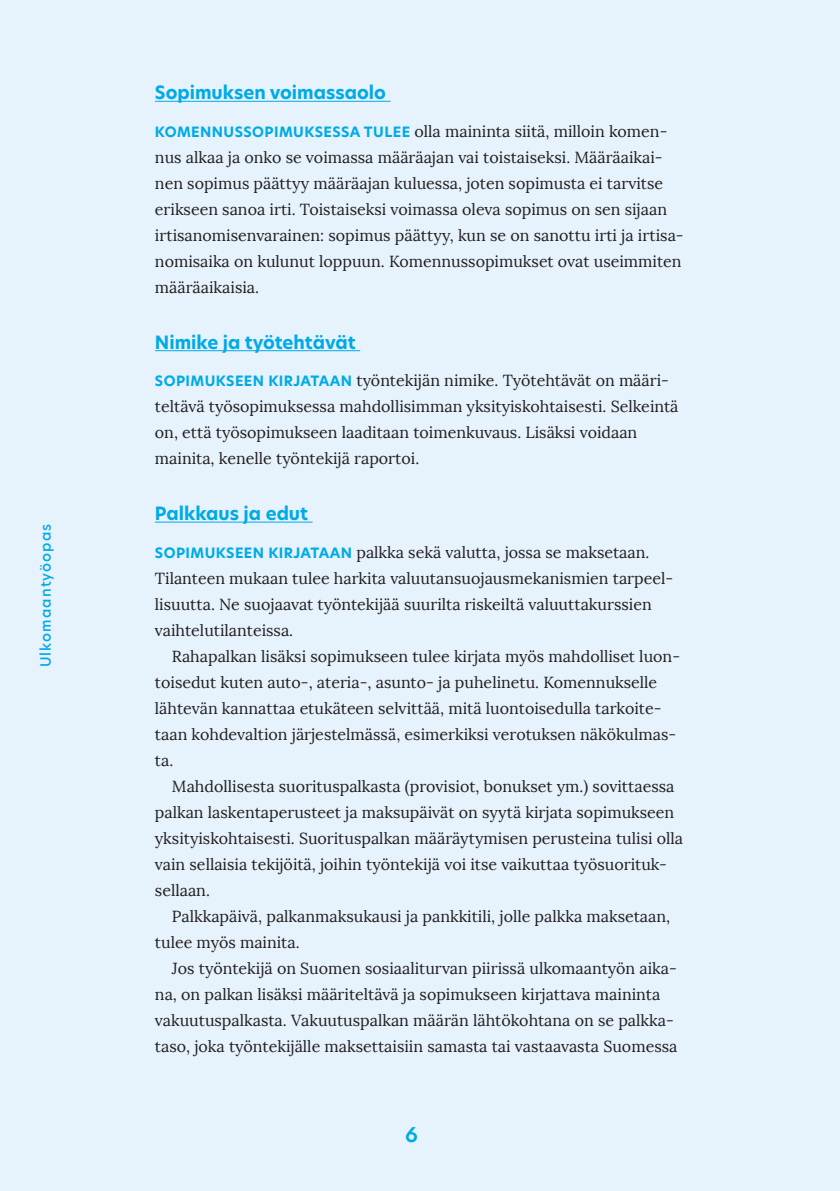
<style>
.page{position:relative;width:840px;height:1191px;background:#fff}
.page>*{position:absolute;margin:0;border:0;box-sizing:border-box;transform-origin:0 0}
.t1{font:600 20px "Hero New";color:#00aae7}
.t2{font:700 18px "Hero New";color:#00aae7}
.leipä_-_sisennettty{font:16px/26px "Lora";color:#231f20}
.Leipä_-_eka{font:16px/26px "Lora";color:#231f20}
.t3{font:500 14px "Hero New";letter-spacing:.08em;color:#00aae7}
.s1{font-family:"Hero New";font-weight:700;font-size:14px;color:#00aae7}
</style>
<div class="page">
<div style="left:0;top:0;width:839px;height:1191px;background:#e6f3fc"></div>
<hr style="left:155px;top:101px;width:235px;height:1px;background:#00aae7">
<hr style="left:155px;top:350px;width:205px;height:1px;background:#00aae7">
<hr style="left:155px;top:521px;width:157px;height:1px;background:#00aae7">
<p class="t3" style="left:36px;top:667px;width:145px;rotate:-90deg">Ulkomaantyöopas</p>
<p class="t2" style="left:155px;top:81px;width:232px">Sopimuksen voimassaolo</p>
<p class="Leipä_-_eka" style="left:155px;top:118px;width:530px"><span class="s1">KOMENNUSSOPIMUKSESSA TULEE</span> olla maininta siitä, milloin komen&shy;nus alkaa ja onko se voimassa määräajan vai toistaiseksi. Määräaikai&shy;nen sopimus päättyy määräajan kuluessa, joten sopimusta ei tarvitse erikseen sanoa irti. Toistaiseksi voimassa oleva sopimus on sen sijaan irtisanomisenvarainen: sopimus päättyy, kun se on sanottu irti ja irtisa&shy;nomisaika on kulunut loppuun. Komennussopimukset ovat useimmiten määräaikaisia.</p>
<p class="t2" style="left:155px;top:330px;width:202px">Nimike ja työtehtävät</p>
<p class="Leipä_-_eka" style="left:155px;top:368px;width:525px"><span class="s1">SOPIMUKSEEN KIRJATAAN</span> työntekijän nimike. Työtehtävät on määri&shy;teltävä työsopimuksessa mahdollisimman yksityiskohtaisesti. Selkeintä on, että työsopimukseen laaditaan toimenkuvaus. Lisäksi voidaan mainita, kenelle työntekijä raportoi.</p>
<p class="t2" style="left:155px;top:501px;width:155px">Palkkaus ja edut</p>
<p class="Leipä_-_eka" style="left:155px;top:539px;width:519px"><span class="s1">SOPIMUKSEEN KIRJATAAN</span> palkka sekä valutta, jossa se maksetaan.<br>Tilanteen mukaan tulee harkita valuutansuojausmekanismien tarpeel&shy;lisuutta. Ne suojaavat työntekijää suurilta riskeiltä valuuttakurssien vaihtelutilanteissa.</p>
<p class="leipä_-_sisennettty" style="left:155px;top:643px;width:526px;text-indent:17px">Rahapalkan lisäksi sopimukseen tulee kirjata myös mahdolliset luon&shy;toisedut kuten auto-, ateria-, asunto- ja puhelinetu. Komennukselle lähtevän kannattaa etukäteen selvittää, mitä luontoisedulla tarkoite&shy;taan kohdevaltion järjestelmässä, esimerkiksi verotuksen näkökulmas&shy;ta.</p>
<p class="leipä_-_sisennettty" style="left:155px;top:773px;width:529px;text-indent:17px">Mahdollisesta suorituspalkasta (provisiot, bonukset ym.) sovittaessa palkan laskentaperusteet ja maksupäivät on syytä kirjata sopimukseen yksityiskohtaisesti. Suorituspalkan määräytymisen perusteina tulisi olla vain sellaisia tekijöitä, joihin työntekijä voi itse vaikuttaa työsuorituk&shy;sellaan.</p>
<p class="leipä_-_sisennettty" style="left:155px;top:903px;width:516px;text-indent:17px">Palkkapäivä, palkanmaksukausi ja pankkitili, jolle palkka maksetaan, tulee myös mainita.</p>
<p class="leipä_-_sisennettty" style="left:155px;top:955px;width:523px;text-indent:17px">Jos työntekijä on Suomen sosiaaliturvan piirissä ulkomaantyön aika&shy;na, on palkan lisäksi määriteltävä ja sopimukseen kirjattava maininta vakuutuspalkasta. Vakuutuspalkan määrän lähtökohtana on se palkka&shy;taso, joka työntekijälle maksettaisiin samasta tai vastaavasta Suomessa</p>
<p class="t1" style="left:405px;top:1120px;width:14px">6</p>
</div>
